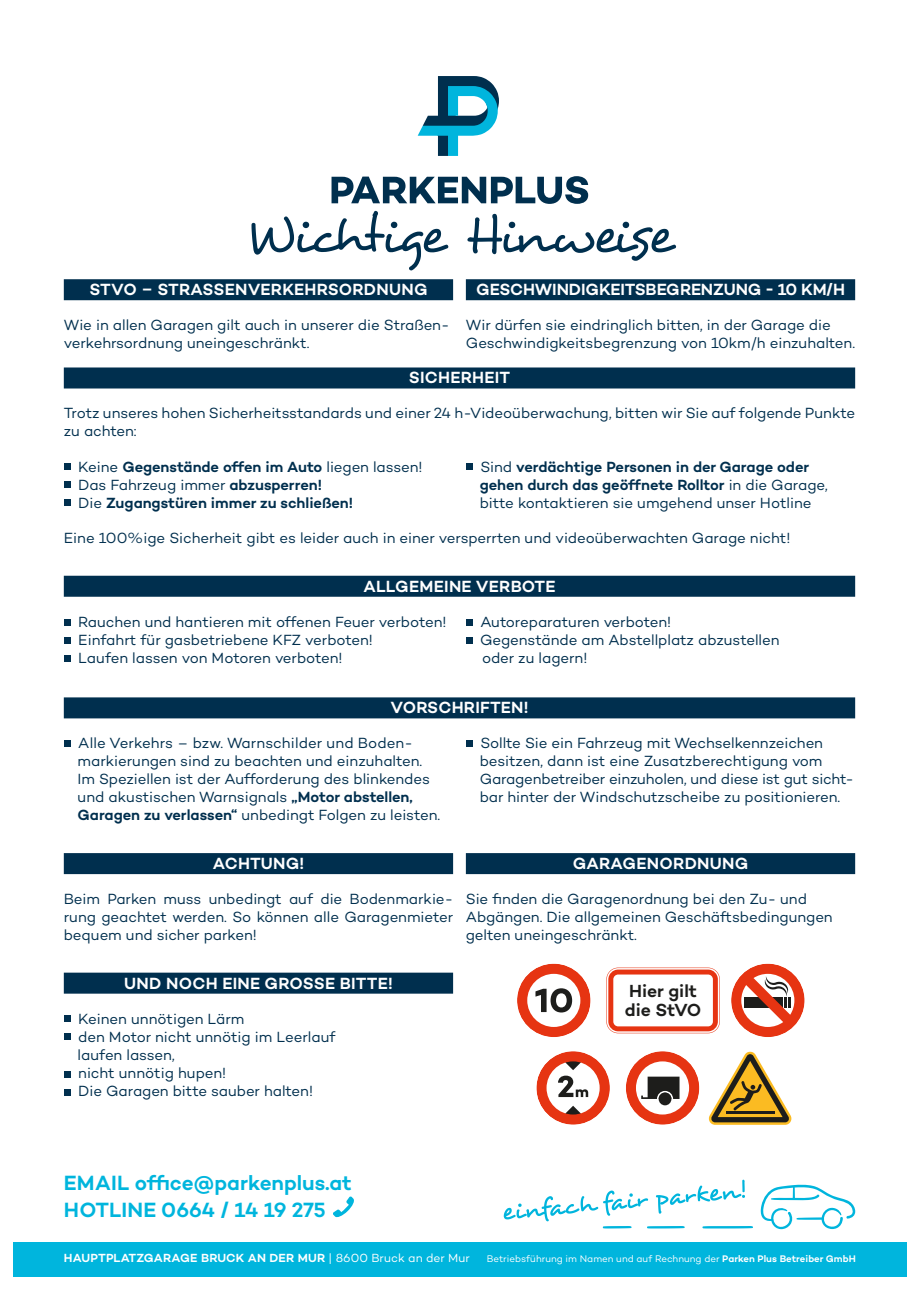
<style>
.page{position:relative;width:919px;height:1289px;background:#fff}
.page>*{position:absolute;margin:0;border:0;box-sizing:border-box;transform-origin:0 0}
.t1{font:54px "Desyrel";letter-spacing:-.09em;color:#002f4e}
.t2{font:600 21px/27px "Campton";color:#00b5dd}
.t3{font:600 20.25px/21.5px "Campton";letter-spacing:-.005em;color:#1d1d1b}
.t4{font:600 17.85px/18.8px "Campton";letter-spacing:-.005em;color:#1d1d1b}
.t5{font:600 16.5px "Campton";letter-spacing:.01em;color:#fff}
.t6{font:600 16.5px "Campton";letter-spacing:-.01em;color:#fff}
.t7{font:15px/18px "Campton";letter-spacing:-.005em;color:#002f4e}
.t8{font:600 15px/18px "Campton";letter-spacing:-.005em;color:#002f4e}
.t9{font:600 12px "Campton";letter-spacing:.015em;color:#fff}
.t10{font:9.75px "Campton";letter-spacing:.005em;color:#fff}
.s1{font-weight:400}
.s2{font-weight:600}
</style>
<div class="page">
<div style="left:13px;top:1242px;width:893px;height:34px;background:#00b5dd"></div>
<div style="left:64px;top:853px;width:389px;height:21px;background:#002f4e"></div>
<div style="left:64px;top:972px;width:389px;height:21px;background:#002f4e"></div>
<div style="left:64px;top:1015px;width:6px;height:7px;background:#002f4e"></div>
<div style="left:64px;top:1033px;width:6px;height:7px;background:#002f4e"></div>
<svg style="left:64px;top:1071px;width:6px;height:6px"></svg>
<svg style="left:64px;top:1089px;width:6px;height:6px"></svg>
<div style="left:64px;top:279px;width:389px;height:21px;background:#002f4e"></div>
<div style="left:466px;top:853px;width:389px;height:21px;background:#002f4e"></div>
<div style="left:466px;top:279px;width:389px;height:21px;background:#002f4e"></div>
<div style="left:64px;top:697px;width:791px;height:21px;background:#002f4e"></div>
<div style="left:64px;top:740px;width:6px;height:7px;background:#002f4e"></div>
<svg style="left:466px;top:740px;width:6px;height:6px"></svg>
<div style="left:64px;top:575px;width:791px;height:21px;background:#002f4e"></div>
<svg style="left:64px;top:619px;width:6px;height:6px"></svg>
<svg style="left:64px;top:637px;width:6px;height:6px"></svg>
<svg style="left:64px;top:655px;width:6px;height:6px"></svg>
<svg style="left:466px;top:619px;width:6px;height:6px"></svg>
<svg style="left:466px;top:637px;width:6px;height:6px"></svg>
<svg style="left:333px;top:1196px;width:21px;height:22px"></svg>
<svg style="left:536px;top:1051px;width:73px;height:73px"></svg>
<svg style="left:626px;top:1051px;width:166px;height:74px"></svg>
<hr style="left:726px;top:1111px;width:48px;height:2px;background:#1d1d1b">
<svg style="left:517px;top:963px;width:73px;height:74px"></svg>
<svg style="left:731px;top:963px;width:73px;height:74px"></svg>
<svg style="left:606px;top:967px;width:113px;height:66px"></svg>
<svg style="left:331px;top:176px;width:257px;height:28px"></svg>
<svg style="left:417px;top:76px;width:82px;height:80px"></svg>
<div style="left:64px;top:367px;width:791px;height:21px;background:#002f4e"></div>
<div style="left:64px;top:463px;width:6px;height:7px;background:#002f4e"></div>
<div style="left:64px;top:481px;width:6px;height:7px;background:#002f4e"></div>
<div style="left:64px;top:499px;width:6px;height:7px;background:#002f4e"></div>
<svg style="left:466px;top:464px;width:6px;height:6px"></svg>
<svg style="left:760px;top:1184px;width:95px;height:45px"></svg>
<svg style="left:503px;top:1179px;width:250px;height:49px"></svg>
<h1 class="t1" style="left:245px;top:203px;width:430px">Wichtige Hinweise</h1>
<p class="t5" style="left:89px;top:279px;width:339px">STVO – STRASSENVERKEHRSORDNUNG</p>
<p class="t7" style="left:64px;top:316px;width:387px">Wie in allen Garagen gilt auch in unserer die Straßen&shy;verkehrsordnung uneingeschränkt.</p>
<p class="t6" style="left:476px;top:279px;width:370px">GESCHWINDIGKEITSBEGRENZUNG - 10 KM/H</p>
<p class="t7" style="left:466px;top:316px;width:390px">Wir dürfen sie eindringlich bitten, in der Garage die<br>Geschwindigkeitsbegrenzung von 10km/h einzuhalten.</p>
<p class="t5" style="left:409px;top:367px;width:103px">SICHERHEIT</p>
<p class="t7" style="left:64px;top:404px;width:792px">Trotz unseres hohen Sicherheitsstandards und einer 24 h-Videoüberwachung, bitten wir Sie auf folgende Punkte zu achten:</p>
<p class="t8" style="left:78px;top:457px;width:346px"><span class="s1">Keine</span> Gegenstände offen im Auto <span class="s1">liegen lassen!<br>Das Fahrzeug immer</span> abzusperren!<br><span class="s1">Die</span> Zugangstüren immer zu schließen!</p>
<p class="t7" style="left:64px;top:528px;width:728px">Eine 100%ige Sicherheit gibt es leider auch in einer versperrten und videoüberwachten Garage nicht!</p>
<p class="t8" style="left:479px;top:457px;width:349px"><span class="s1">Sind</span> verdächtige Personen in der Garage oder gehen durch das geöffnete Rolltor <span class="s1">in die Garage, bitte kontaktieren sie umgehend unser Hotline</span></p>
<p class="t5" style="left:363px;top:575px;width:193px">ALLGEMEINE VERBOTE</p>
<p class="t7" style="left:78px;top:612px;width:369px">Rauchen und hantieren mit offenen Feuer verboten!<br>Einfahrt für gasbetriebene KFZ verboten!<br>Laufen lassen von Motoren verboten!</p>
<p class="t7" style="left:480px;top:612px;width:301px">Autoreparaturen verboten!<br>Gegenstände am Abstellplatz abzustellen oder zu lagern!</p>
<p class="t5" style="left:390px;top:697px;width:139px">VORSCHRIFTEN!</p>
<p class="t7" style="left:78px;top:734px;width:364px">Alle Verkehrs – bzw. Warnschilder und Boden&shy;markierungen sind zu beachten und einzuhalten.<br>Im Speziellen ist der Aufforderung des blinkendes und akustischen Warnsignals <span class="s2">„Motor abstellen, Garagen zu verlassen“</span> unbedingt Folgen zu leisten.</p>
<p class="t7" style="left:479px;top:733px;width:375px">Sollte Sie ein Fahrzeug mit Wechselkennzeichen besitzen, dann ist eine Zusatzberechtigung vom Garagenbetreiber einzuholen, und diese ist gut sicht&shy;bar hinter der Windschutzscheibe zu positionieren.</p>
<p class="t5" style="left:213px;top:852px;width:93px">ACHTUNG!</p>
<p class="t7" style="left:64px;top:889px;width:391px;text-align:justify">Beim Parken muss unbedingt auf die Bodenmarkie&shy;rung geachtet werden. So können alle Garagenmieter bequem und sicher parken!</p>
<p class="t5" style="left:124px;top:972px;width:270px">UND NOCH EINE GROSSE BITTE!</p>
<p class="t7" style="left:78px;top:1009px;width:259px">Keinen unnötigen Lärm<br>den Motor nicht unnötig im Leerlauf laufen lassen,<br>nicht unnötig hupen!<br>Die Garagen bitte sauber halten!</p>
<p class="t5" style="left:572px;top:852px;width:177px">GARAGENORDNUNG</p>
<p class="t7" style="left:466px;top:889px;width:368px">Sie finden die Garagenordnung bei den Zu- und<br>Abgängen. Die allgemeinen Geschäftsbedingungen gelten uneingeschränkt.</p>
<h3 class="t3" style="left:641px;top:978px;width:88px">Hier gilt die StVO</h3>
<p class="t4" style="left:624px;top:981px;width:78px">Hier gilt die StVO</p>
<h2 class="t2" style="left:64px;top:1168px;width:289px">EMAIL office@parkenplus.at<br>HOTLINE 0664 / 14 19 275</h2>
<p class="t9" style="left:64px;top:1250px;width:407px">HAUPTPLATZGARAGE BRUCK AN DER MUR <span class="s1">| 8600 Bruck an der Mur</span></p>
<p class="t10" style="left:486px;top:1252px;width:370px">Betriebsführung im Namen und auf Rechnung der <span class="s2">Parken Plus Betreiber GmbH</span></p>
</div>
